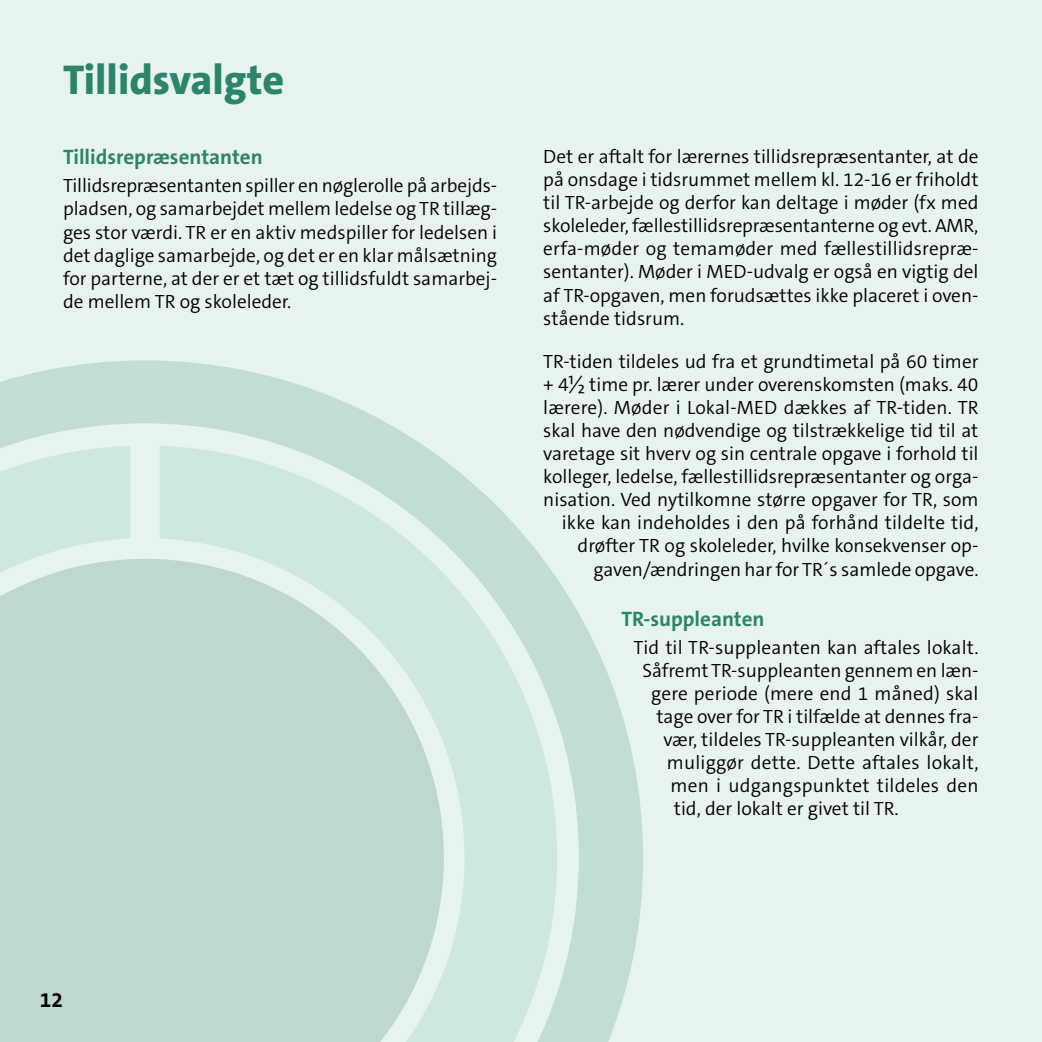
<style>
.page{position:relative;width:1042px;height:1042px;background:#e7f3ed}
.page>*{position:absolute;margin:0;border:0;box-sizing:border-box;transform-origin:0 0}
.Rubrikker_H2{font:800 42px "The Sans C5";color:#2c846c}
.Mellemrubrikker_H3{font:700 21px "The Sans C5";color:#2c846c}
.t1{font:700 21px "The Sans C5";color:#000}
.Brød_A{font:300 19.25px/23.1px "The Sans C5";color:#000;text-align:justify}
</style>
<div class="page">
<svg style="left:0;top:360px;width:643px;height:682px"></svg>
<svg style="left:0;top:446px;width:130px;height:113px;fill:#cee8dd"></svg>
<svg style="left:160px;top:446px;width:397px;height:596px;fill:#cee8dd"></svg>
<svg style="left:0;top:559px;width:444px;height:483px;background:#c1d9d2"></svg>
<h2 class="Rubrikker_H2" style="left:63px;top:53px;width:223px">Tillidsvalgte</h2>
<h3 class="Mellemrubrikker_H3" style="left:63px;top:144px;width:201px">Tillidsrepræsentanten</h3>
<p class="Brød_A" style="left:63px;top:174px;width:436px">Tillidsrepræsentanten spiller en nøglerolle på arbejds&shy;pladsen, og samarbejdet mellem ledelse og TR tillæg&shy;ges stor værdi. TR er en aktiv medspiller for ledelsen i det daglige samarbejde, og det er en klar målsætning for parterne, at der er et tæt og tillidsfuldt samarbej&shy;de mellem TR og skoleleder.</p>
<p class="Brød_A" style="left:543px;top:145px;width:437px">Det er aftalt for lærernes tillidsrepræsentanter, at de på onsdage i tidsrummet mellem kl. 12-16 er friholdt til TR-arbejde og derfor kan deltage i møder (fx med skoleleder, fællestillidsrepræsentanterne og evt. AMR, erfa-møder og temamøder med fællestillidsrepræ&shy;sentanter). Møder i MED-udvalg er også en vigtig del af TR-opgaven, men forudsættes ikke placeret i oven&shy;stående tidsrum.</p>
<p class="Brød_A" style="left:543px;top:350px;width:437px;text-align:right">TR-tiden tildeles ud fra et grundtimetal på 60 timer + 4½ time pr. lærer under overenskomsten (maks. 40 lærere). Møder i Lokal-MED dækkes af TR-tiden. TR skal have den nødvendige og tilstrækkelige tid til at varetage sit hverv og sin centrale opgave i forhold til kolleger, ledelse, fællestillidsrepræsentanter og orga&shy;nisation. Ved nytilkomne større opgaver for TR, som ikke kan indeholdes i den på forhånd tildelte tid, drøfter TR og skoleleder, hvilke konsekvenser op&shy;gaven/ændringen har for TR´s samlede opgave.</p>
<h3 class="Mellemrubrikker_H3" style="left:621px;top:605px;width:145px">TR-suppleanten</h3>
<p class="Brød_A" style="left:634px;top:636px;width:346px">Tid til TR-suppleanten kan aftales lokalt.</p>
<p class="Brød_A" style="left:642px;top:659px;width:338px">Såfremt TR-suppleanten gennem en læn-</p>
<p class="Brød_A" style="left:651px;top:682px;width:329px">gere periode (mere end 1 måned) skal</p>
<p class="Brød_A" style="left:656px;top:705px;width:324px">tage over for TR i tilfælde at dennes fra-</p>
<p class="Brød_A" style="left:663px;top:728px;width:317px">vær, tildeles TR-suppleanten vilkår, der</p>
<p class="Brød_A" style="left:667px;top:751px;width:313px">muliggør dette. Dette aftales lokalt,</p>
<p class="Brød_A" style="left:670px;top:774px;width:310px">men i udgangspunktet tildeles den</p>
<p class="Brød_A" style="left:674px;top:797px;width:226px">tid, der lokalt er givet til TR.</p>
<p class="t1" style="left:40px;top:986px;width:25px">12</p>
</div>
